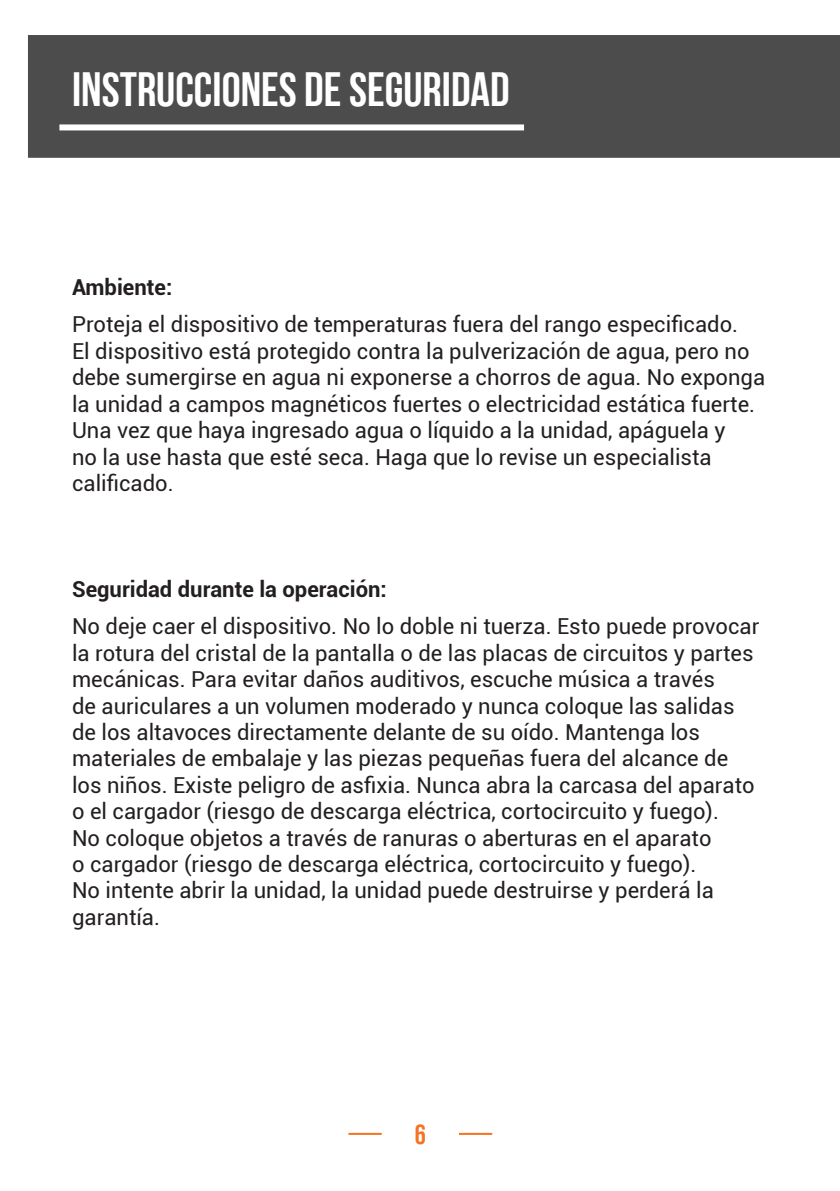
<style>
.page{position:relative;width:840px;height:1191px;background:#fff}
.page>*{position:absolute;margin:0;border:0;box-sizing:border-box;transform-origin:0 0}
.TITULO{font:48px "Bebas Neue";color:#fff}
.t1{font:28px "Bebas Neue";color:#f47325}
.Texto{font:22px/26.4px "Roboto";color:#231f20}
.Texto-2{font:700 22px "Roboto";color:#231f20}
</style>
<div class="page">
<div style="left:28px;top:35px;width:811px;height:123px;background:#4b4c4b"></div>
<hr style="left:348px;top:1132px;width:33px;height:2px;background:#f47323">
<hr style="left:458px;top:1132px;width:34px;height:2px;background:#f47323">
<div style="left:62px;top:124px;width:458px;height:6px;background:#fff"></div>
<p class="TITULO" style="left:72px;top:63px;width:439px">INSTRUCCIONES DE SEGURIDAD</p>
<p class="Texto-2" style="left:72px;top:271px;width:102px">Ambiente:</p>
<p class="Texto" style="left:72px;top:310px;width:694px">Proteja el dispositivo de temperaturas fuera del rango especificado.<br>El dispositivo está protegido contra la pulverización de agua, pero no debe sumergirse en agua ni exponerse a chorros de agua. No exponga la unidad a campos magnéticos fuertes o electricidad estática fuerte.<br>Una vez que haya ingresado agua o líquido a la unidad, apáguela y<br>no la use hasta que esté seca. Haga que lo revise un especialista calificado.</p>
<p class="Texto-2" style="left:72px;top:573px;width:316px">Seguridad durante la operación:</p>
<p class="Texto" style="left:72px;top:612px;width:688px">No deje caer el dispositivo. No lo doble ni tuerza. Esto puede provocar la rotura del cristal de la pantalla o de las placas de circuitos y partes mecánicas. Para evitar daños auditivos, escuche música a través<br>de auriculares a un volumen moderado y nunca coloque las salidas de los altavoces directamente delante de su oído. Mantenga los materiales de embalaje y las piezas pequeñas fuera del alcance de los niños. Existe peligro de asfixia. Nunca abra la carcasa del aparato o el cargador (riesgo de descarga eléctrica, cortocircuito y fuego).<br>No coloque objetos a través de ranuras o aberturas en el aparato<br>o cargador (riesgo de descarga eléctrica, cortocircuito y fuego).<br>No intente abrir la unidad, la unidad puede destruirse y perderá la garantía.</p>
<p class="t1" style="left:414px;top:1118px;width:13px">6</p>
</div>
